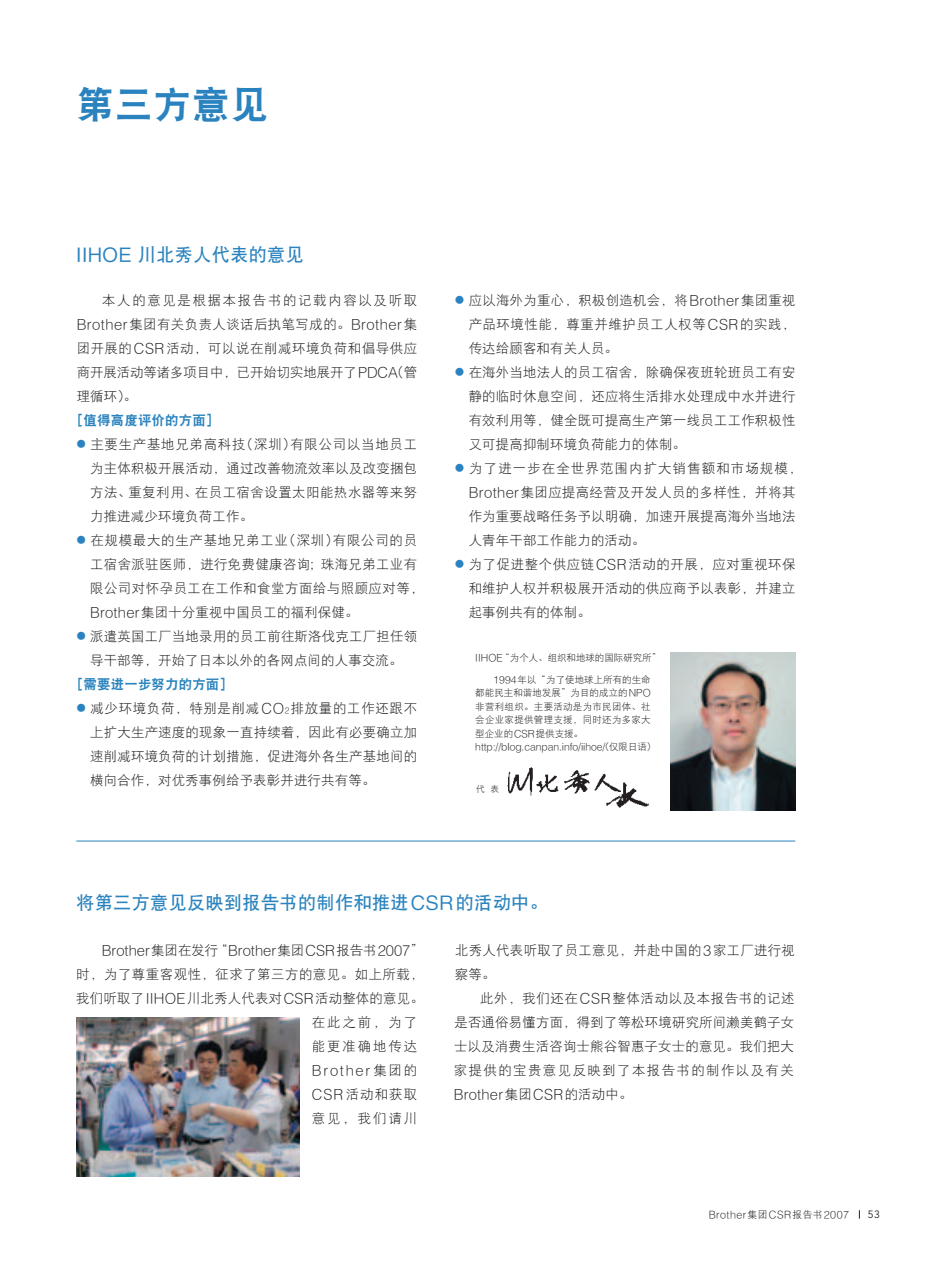
<style>
.page{position:relative;width:935px;height:1262px;background:#fff}
.page>*{position:absolute;margin:0;border:0;box-sizing:border-box;transform-origin:0 0}
.t1{font:37.8px "DFP Hei W9 G Bpc EUC H";letter-spacing:.02em;color:#2a83be}
.t2{font:18.15px "DFP Hei W7 G Bpc EUC H";letter-spacing:.02em;color:#2a83be}
.t3{font:13.35px/24px "DFP Hei W3 G Bpc EUC H";letter-spacing:.02em;color:#231f20;text-align:justify}
.t4{font:13.35px/24px "DFP Hei W3 G Bpc EUC H";letter-spacing:.04em;color:#231f20}
.t5{font:13.35px "Hei Light Alphabet";color:#231f20}
.t6{font:13.35px "DFP Hei W3 G Bpc EUC H";letter-spacing:-.005em;color:#231f20}
.t7{font:13.35px "DFP Hei W3 G Bpc EUC H";letter-spacing:.045em;color:#231f20}
.t8{font:13.35px "DFP Hei W9 G Bpc EUC H";letter-spacing:.015em;color:#2a83be}
.t9{font:13.35px "DFP Hei W3 G Bpc EUC H";letter-spacing:.05em;color:#231f20}
.t10{font:13.35px "DFP Hei W3 G Bpc EUC H";letter-spacing:.11em;color:#231f20}
.t11{font:13.35px "DFP Hei W3 G Bpc EUC H";letter-spacing:.125em;color:#231f20}
.t12{font:13.35px "Hei Light Alphabet";letter-spacing:.125em;color:#231f20}
.t13{font:13.35px "DFP Hei W3 G Bpc EUC H";letter-spacing:.14em;color:#231f20}
.t14{font:10.5px "Avenir";color:#231f20}
.t15{font:9.75px "Hei Light Alphabet";letter-spacing:.04em;color:#231f20}
.t16{font:9.45px/13.5px "DFP Hei W3 G Bpc EUC H";letter-spacing:.01em;color:#231f20}
.t17{font:8.7px "DFP Hei W3 G Bpc EUC H";color:#231f20}
.s1{font-family:"Hei Bold Alphabet"}
.s2{font-family:"Hei Light Alphabet"}
.s3{font-family:"DFPG Hei Lt MP BF"}
.s4{font-size:8.85px;color:#2a83be}
.s5{font-family:"Hei Light Alphabet";font-size:7.65px}
.s6{font-family:"DFP Hei W3 G Bpc EUC H"}
</style>
<div class="page">
<img style="left:76px;top:1018px;width:223px;height:158px">
<img style="left:670px;top:653px;width:125px;height:157px">
<img style="left:507px;top:767px;width:142px;height:41px">
<hr style="left:76px;top:840px;width:719px;height:1px;background:#2a83be">
<p class="t1" style="left:76px;top:85px;width:194px">第三方意见</p>
<p class="t2" style="left:76px;top:246px;width:229px"><span class="s1">IIHOE</span> 川北秀人代表的意见</p>
<p class="t11" style="left:102px;top:293px;width:316px">本人的意见是根据本报告书的记载内容以及听取</p>
<p class="t3" style="left:77px;top:312px;width:342px"><span class="s2">Brother</span>集团有关负责人谈话后执笔写成的。<span class="s2">Brother</span>集</p>
<p class="t7" style="left:77px;top:341px;width:342px">团开展的<span class="s2">CSR</span>活动，可以说在削减环境负荷和倡导供应</p>
<p class="t6" style="left:77px;top:365px;width:342px">商开展活动等诸多项目中，已开始切实地展开了<span class="s2">PDCA</span><span class="s3">(</span>管</p>
<p class="t3" style="left:77px;top:384px;width:62px">理循环<span class="s3">)</span>。</p>
<p class="t8" style="left:70px;top:413px;width:151px">［值得高度评价的方面］</p>
<p class="t3" style="left:90px;top:432px;width:328px;text-indent:-13px"><span class="s4">●</span> 主要生产基地兄弟高科技<span class="s3">(</span>深圳<span class="s3">)</span>有限公司以当地员工为主体积极开展活动，通过改善物流效率以及改变捆包方法、重复利用、在员工宿舍设置太阳能热水器等来努力推进减少环境负荷工作。</p>
<p class="t4" style="left:90px;top:528px;width:335px;text-indent:-13px"><span class="s4">●</span> 在规模最大的生产基地兄弟工业<span class="s3">(</span>深圳<span class="s3">)</span>有限公司的员工宿舍派驻医师，进行免费健康咨询；珠海兄弟工业有限公司对怀孕员工在工作和食堂方面给与照顾应对等，<br><span class="s2">Brother</span>集团十分重视中国员工的福利保健。</p>
<p class="t3" style="left:77px;top:624px;width:342px"><span class="s4">●</span> 派遣英国工厂当地录用的员工前往斯洛伐克工厂担任领</p>
<p class="t3" style="left:90px;top:648px;width:314px">导干部等，开始了日本以外的各网点间的人事交流。</p>
<p class="t8" style="left:70px;top:677px;width:164px">［需要进一步努力的方面］</p>
<p class="t3" style="left:90px;top:696px;width:328px;text-indent:-13px"><span class="s4">●</span> 减少环境负荷，特别是削减<span class="s2">CO</span><span class="s5">2</span>排放量的工作还跟不上扩大生产速度的现象一直持续着，因此有必要确立加速削减环境负荷的计划措施，促进海外各生产基地间的横向合作，对优秀事例给予表彰并进行共有等。</p>
<p class="t3" style="left:468px;top:288px;width:328px;text-indent:-13px"><span class="s4">●</span> 应以海外为重心，积极创造机会，将<span class="s2">Brother</span>集团重视产品环境性能，尊重并维护员工人权等<span class="s2">CSR</span>的实践，传达给顾客和有关人员。</p>
<p class="t3" style="left:468px;top:360px;width:328px;text-indent:-13px"><span class="s4">●</span> 在海外当地法人的员工宿舍，除确保夜班轮班员工有安静的临时休息空间，还应将生活排水处理成中水并进行有效利用等，健全既可提高生产第一线员工工作积极性又可提高抑制环境负荷能力的体制。</p>
<p class="t3" style="left:468px;top:456px;width:335px;text-align:left;text-indent:-13px"><span class="s4">●</span> 为了进一步在全世界范围内扩大销售额和市场规模，<br><span class="s2">Brother</span>集团应提高经营及开发人员的多样性，并将其作为重要战略任务予以明确，加速开展提高海外当地法人青年干部工作能力的活动。</p>
<p class="t3" style="left:468px;top:552px;width:328px;text-indent:-13px"><span class="s4">●</span> 为了促进整个供应链<span class="s2">CSR</span>活动的开展，应对重视环保和维护人权并积极展开活动的供应商予以表彰，并建立起事例共有的体制。</p>
<p class="t16" style="left:475px;top:651px;width:187px"><span class="s2">IIHOE</span>“为个人、组织和地球的国际研究所”</p>
<p class="t16" style="left:475px;top:672px;width:177px;text-indent:18px"><span class="s2">1994</span>年以“为了使地球上所有的生命都能民主和谐地发展”为目的成立的<span class="s2">NPO</span>非营利组织。主要活动是为市民团体、社会企业家提供管理支援，同时还为多家大型企业的<span class="s2">CSR</span>提供支援。<span class="s2">http://blog.canpan.info/iihoe/</span><span class="s3">(</span>仅限日语<span class="s3">)</span></p>
<p class="t17" style="left:476px;top:784px;width:25px">代 表</p>
<p class="t2" style="left:76px;top:893px;width:473px">将第三方意见反映到报告书的制作和推进<span class="s1">CSR</span>的活动中。</p>
<p class="t5" style="left:102px;top:945px;width:323px">Brother<span class="s6">集团在发行“</span>Brother<span class="s6">集团</span>CSR<span class="s6">报告书</span>2007<span class="s6">”</span></p>
<p class="t4" style="left:76px;top:961px;width:349px">时，为了尊重客观性，征求了第三方的意见。如上所载，</p>
<p class="t3" style="left:76px;top:985px;width:349px">我们听取了<span class="s2">IIHOE</span>川北秀人代表对<span class="s2">CSR</span>活动整体的意见。</p>
<p class="t3" style="left:312px;top:1009px;width:107px">在此之前，为了</p>
<p class="t13" style="left:312px;top:1039px;width:107px">能更准确地传达</p>
<p class="t12" style="left:312px;top:1065px;width:107px">Brother<span class="s6">集团的</span></p>
<p class="t3" style="left:312px;top:1081px;width:107px"><span class="s2">CSR</span>活动和获取</p>
<p class="t3" style="left:312px;top:1105px;width:107px">意见，我们请川</p>
<p class="t3" style="left:455px;top:937px;width:341px">北秀人代表听取了员工意见，并赴中国的<span class="s2">3</span>家工厂进行视</p>
<p class="t3" style="left:455px;top:961px;width:42px">察等。</p>
<p class="t9" style="left:480px;top:991px;width:316px">此外，我们还在<span class="s2">CSR</span>整体活动以及本报告书的记述</p>
<p class="t3" style="left:454px;top:1009px;width:341px">是否通俗易懂方面，得到了等松环境研究所间濑美鹤子女</p>
<p class="t3" style="left:454px;top:1033px;width:341px">士以及消费生活咨询士熊谷智惠子女士的意见。我们把大</p>
<p class="t10" style="left:454px;top:1063px;width:341px">家提供的宝贵意见反映到了本报告书的制作以及有关</p>
<p class="t5" style="left:453px;top:1089px;width:180px">Brother<span class="s6">集团</span>CSR<span class="s6">的活动中。</span></p>
<p class="t15" style="left:708px;top:1211px;width:142px">Brother<span class="s6">集团</span>CSR<span class="s6">报告书</span>2007</p>
<p class="t14" style="left:867px;top:1210px;width:14px">53</p>
</div>
